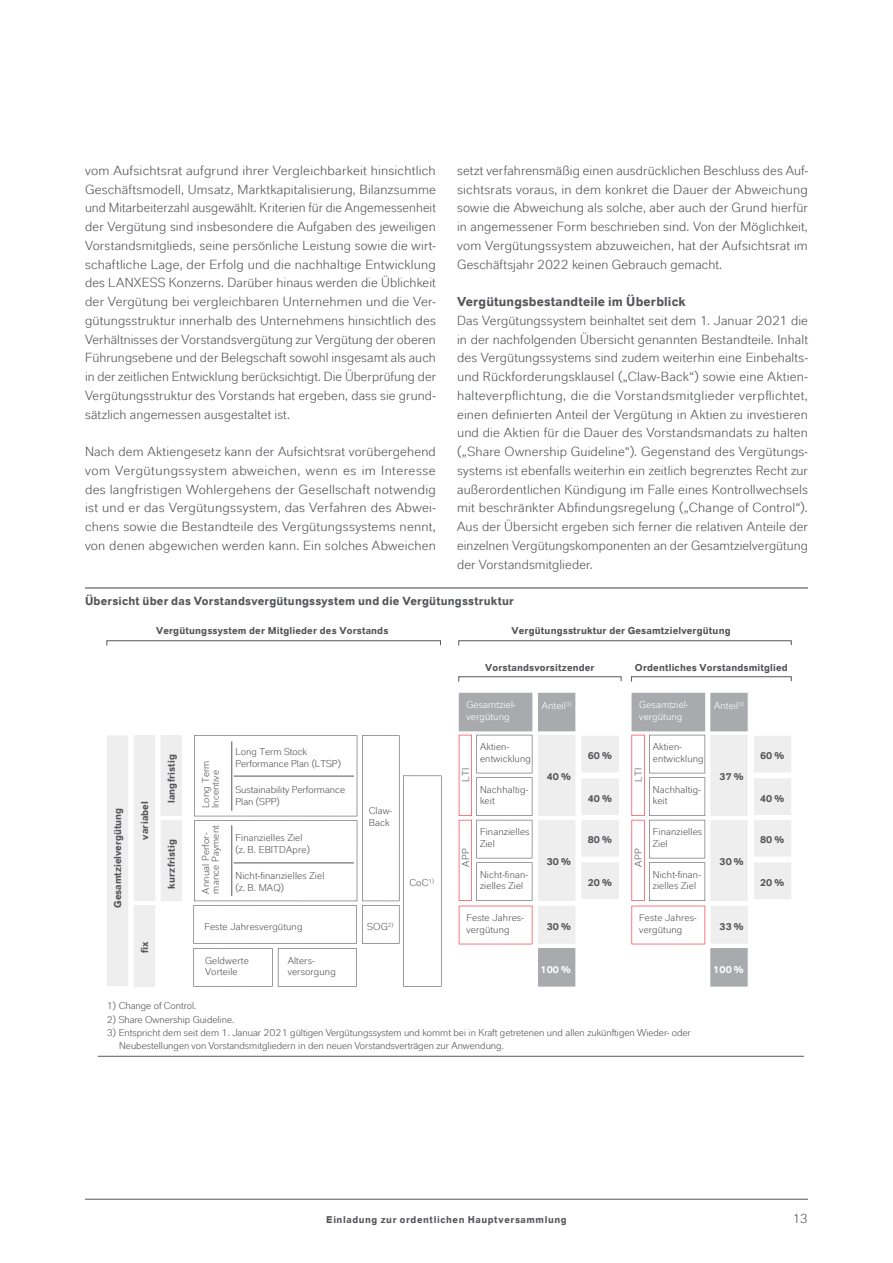
<style>
.page{position:relative;width:893px;height:1263px;background:#fff}
.page>*{position:absolute;margin:0;border:0;box-sizing:border-box;transform-origin:0 0}
.t1{font:13.2px/18.8px "Lanxess";letter-spacing:.01em;color:#54565a;text-align:justify}
.t2{font:700 12.75px "Lanxess";letter-spacing:.015em;color:#54565a}
.t3{font:700 11.7px "Lanxess";letter-spacing:.015em;color:#54565a}
.t4{font:9.9px/11.9px "Lanxess";letter-spacing:.015em;color:#54555a}
.t5{font:9.9px/11.9px "Lanxess";color:#55565a}
.t6{font:700 9.9px "Lanxess";letter-spacing:.015em;color:#55565a}
.t7{font:9.9px/11.9px "Lanxess";letter-spacing:.015em;color:#fff}
.t8{font:700 9.9px "Lanxess";letter-spacing:.015em;color:#fff}
.t9{font:700 9.75px "Lanxess";letter-spacing:.06em;color:#54565a}
</style>
<div class="page">
<hr style="left:85px;top:1199px;width:723px;height:1px;background:#54565a">
<hr style="left:85px;top:587px;width:723px;height:1px;background:#54565a">
<svg style="left:458px;top:640px;width:334px;height:6px"></svg>
<svg style="left:631px;top:676px;width:161px;height:6px"></svg>
<svg style="left:458px;top:676px;width:164px;height:6px"></svg>
<svg style="left:106px;top:640px;width:335px;height:6px"></svg>
<div style="left:107px;top:735px;width:21px;height:251px;background:#eee"></div>
<div style="left:459px;top:693px;width:73px;height:38px;background:#a9aaad"></div>
<svg style="left:459px;top:735px;width:73px;height:209px"></svg>
<div style="left:631px;top:693px;width:74px;height:38px;background:#a9aaad"></div>
<svg style="left:631px;top:735px;width:74px;height:209px"></svg>
<svg style="left:193px;top:735px;width:249px;height:252px"></svg>
<hr style="left:231px;top:741px;width:1px;height:70px;background:#55565a">
<hr style="left:234px;top:776px;width:120px;height:1px;background:#55565a">
<hr style="left:234px;top:863px;width:120px;height:1px;background:#55565a">
<hr style="left:231px;top:825px;width:1px;height:71px;background:#55565a">
<div style="left:538px;top:948px;width:37px;height:39px;background:#a9aaad"></div>
<div style="left:538px;top:906px;width:37px;height:38px;background:#eee"></div>
<div style="left:581px;top:736px;width:38px;height:36px;background:#eee"></div>
<div style="left:581px;top:778px;width:38px;height:37px;background:#eee"></div>
<div style="left:581px;top:820px;width:38px;height:37px;background:#eee"></div>
<div style="left:581px;top:862px;width:38px;height:37px;background:#eee"></div>
<div style="left:538px;top:735px;width:37px;height:81px;background:#eee"></div>
<div style="left:538px;top:820px;width:37px;height:81px;background:#eee"></div>
<div style="left:711px;top:906px;width:37px;height:38px;background:#eee"></div>
<div style="left:710px;top:948px;width:38px;height:39px;background:#a9aaad"></div>
<div style="left:538px;top:693px;width:37px;height:38px;background:#a9aaad"></div>
<div style="left:710px;top:693px;width:38px;height:38px;background:#a9aaad"></div>
<div style="left:754px;top:736px;width:37px;height:36px;background:#eee"></div>
<div style="left:754px;top:778px;width:37px;height:37px;background:#eee"></div>
<div style="left:754px;top:820px;width:37px;height:37px;background:#eee"></div>
<div style="left:754px;top:862px;width:37px;height:37px;background:#eee"></div>
<div style="left:710px;top:735px;width:38px;height:81px;background:#eee"></div>
<div style="left:710px;top:820px;width:38px;height:81px;background:#eee"></div>
<div style="left:134px;top:735px;width:21px;height:166px;background:#eee"></div>
<div style="left:134px;top:905px;width:21px;height:82px;background:#eee"></div>
<div style="left:161px;top:735px;width:21px;height:81px;background:#eee"></div>
<div style="left:161px;top:820px;width:21px;height:81px;background:#eee"></div>
<hr style="left:98px;top:1056px;width:706px;height:1px;background:#55565a">
<p class="t1" style="left:85px;top:160px;width:352px">vom Aufsichtsrat aufgrund ihrer Vergleichbarkeit hinsichtlich Geschäftsmodell, Umsatz, Marktkapitalisierung, Bilanzsumme und Mitarbeiterzahl ausgewählt. Kriterien für die Angemessenheit der Vergütung sind insbesondere die Aufgaben des jeweiligen Vorstandsmitglieds, seine persönliche Leistung sowie die wirt&shy;schaftliche Lage, der Erfolg und die nachhaltige Entwicklung des LANXESS Konzerns. Darüber hinaus werden die Üblichkeit der Vergütung bei vergleichbaren Unternehmen und die Ver&shy;gütungsstruktur innerhalb des Unternehmens hinsichtlich des Verhältnisses der Vorstandsvergütung zur Vergütung der oberen Führungsebene und der Belegschaft sowohl insgesamt als auch in der zeitlichen Entwicklung berücksichtigt. Die Überprüfung der Vergütungsstruktur des Vorstands hat ergeben, dass sie grund&shy;sätzlich angemessen ausgestaltet ist.</p>
<p class="t1" style="left:85px;top:442px;width:352px">Nach dem Aktiengesetz kann der Aufsichtsrat vorübergehend vom Vergütungssystem abweichen, wenn es im Interesse des langfristigen Wohlergehens der Gesellschaft notwendig ist und er das Vergütungssystem, das Verfahren des Abwei&shy;chens sowie die Bestandteile des Vergütungssystems nennt, von denen abgewichen werden kann. Ein solches Abweichen</p>
<p class="t1" style="left:457px;top:160px;width:352px">setzt verfahrensmäßig einen ausdrücklichen Beschluss des Auf&shy;sichtsrats voraus, in dem konkret die Dauer der Abweichung sowie die Abweichung als solche, aber auch der Grund hierfür in angemessener Form beschrieben sind. Von der Möglichkeit, vom Vergütungssystem abzuweichen, hat der Aufsichtsrat im Geschäftsjahr 2022 keinen Gebrauch gemacht.</p>
<p class="t2" style="left:457px;top:293px;width:230px">Vergütungsbestandteile im Überblick</p>
<p class="t1" style="left:457px;top:310px;width:352px">Das Vergütungssystem beinhaltet seit dem 1. Januar 2021 die in der nachfolgenden Übersicht genannten Bestandteile. Inhalt des Vergütungssystems sind zudem weiterhin eine Einbehalts&shy;und Rückforderungsklausel („Claw-Back“) sowie eine Aktien&shy;halteverpflichtung, die die Vorstandsmitglieder verpflichtet, einen definierten Anteil der Vergütung in Aktien zu investieren und die Aktien für die Dauer des Vorstandsmandats zu halten („Share Ownership Guideline“). Gegenstand des Vergütungs&shy;systems ist ebenfalls weiterhin ein zeitlich begrenztes Recht zur außerordentlichen Kündigung im Falle eines Kontrollwechsels mit beschränkter Abfindungsregelung („Change of Control“).<br>Aus der Übersicht ergeben sich ferner die relativen Anteile der einzelnen Vergütungskomponenten an der Gesamtzielvergütung der Vorstandsmitglieder.</p>
<p class="t3" style="left:85px;top:592px;width:430px">Übersicht über das Vorstandsvergütungssystem und die Vergütungsstruktur</p>
<p class="t6" style="left:111px;top:908px;width:102px;rotate:-90deg">Gesamtzielvergütung</p>
<p class="t6" style="left:156px;top:624px;width:234px">Vergütungssystem der Mitglieder des Vorstands</p>
<p class="t6" style="left:512px;top:624px;width:221px">Vergütungsstruktur der Gesamtzielvergütung</p>
<p class="t6" style="left:485px;top:660px;width:111px">Vorstandsvorsitzender</p>
<p class="t6" style="left:635px;top:660px;width:154px">Ordentliches Vorstandsmitglied</p>
<p class="t6" style="left:137px;top:840px;width:40px;rotate:-90deg">variabel</p>
<p class="t6" style="left:164px;top:803px;width:50px;rotate:-90deg">langfristig</p>
<p class="t6" style="left:164px;top:888px;width:51px;rotate:-90deg">kurzfristig</p>
<p class="t6" style="left:137px;top:953px;width:13px;rotate:-90deg">fix</p>
<p class="t7" style="left:466px;top:699px;width:51px">Gesamtziel&shy;vergütung</p>
<p class="t4" style="left:480px;top:741px;width:52px">Aktien&shy;entwicklung</p>
<p class="t4" style="left:480px;top:783px;width:50px">Nachhaltig&shy;keit</p>
<p class="t4" style="left:235px;top:745px;width:107px">Long Term Stock<br>Performance Plan (LTSP)</p>
<p class="t4" style="left:235px;top:784px;width:111px">Sustainability Performance<br>Plan (SPP)</p>
<p class="t4" style="left:235px;top:831px;width:76px">Finanzielles Ziel (z. B. EBITDApre)</p>
<p class="t4" style="left:235px;top:870px;width:90px">Nicht-finanzielles Ziel (z. B. MAQ)</p>
<p class="t4" style="left:200px;top:808px;width:49px;line-height:9.9px;rotate:-90deg">Long Term<br>Incentive</p>
<p class="t4" style="left:459px;top:782px;width:15px;rotate:-90deg">LTI</p>
<p class="t4" style="left:200px;top:894px;width:70px;line-height:9.9px;rotate:-90deg">Annual Perfor&shy;mance Payment</p>
<p class="t5" style="left:369px;top:805px;width:25px">Claw-<br>Back</p>
<p class="t4" style="left:480px;top:826px;width:51px">Finanzielles<br>Ziel</p>
<p class="t4" style="left:480px;top:868px;width:50px">Nicht-finan&shy;zielles Ziel</p>
<p class="t4" style="left:459px;top:867px;width:20px;rotate:-90deg">APP</p>
<p class="t5" style="left:409px;top:876px;width:26px">CoC<sup>1)</sup></p>
<p class="t7" style="left:639px;top:699px;width:51px">Gesamtziel&shy;vergütung</p>
<p class="t4" style="left:653px;top:741px;width:52px">Aktien&shy;entwicklung</p>
<p class="t4" style="left:653px;top:783px;width:50px">Nachhaltig&shy;keit</p>
<p class="t7" style="left:542px;top:699px;width:31px">Anteil<sup>3)</sup></p>
<p class="t7" style="left:714px;top:699px;width:31px">Anteil<sup>3)</sup></p>
<p class="t6" style="left:588px;top:749px;width:26px">60 %</p>
<p class="t6" style="left:588px;top:791px;width:26px">40 %</p>
<p class="t6" style="left:588px;top:833px;width:26px">80 %</p>
<p class="t6" style="left:588px;top:875px;width:26px">20 %</p>
<p class="t4" style="left:632px;top:782px;width:15px;rotate:-90deg">LTI</p>
<p class="t6" style="left:547px;top:770px;width:26px">40 %</p>
<p class="t6" style="left:719px;top:770px;width:26px">37 %</p>
<p class="t4" style="left:653px;top:826px;width:51px">Finanzielles<br>Ziel</p>
<p class="t4" style="left:653px;top:868px;width:50px">Nicht-finan&shy;zielles Ziel</p>
<p class="t4" style="left:632px;top:867px;width:20px;rotate:-90deg">APP</p>
<p class="t6" style="left:547px;top:855px;width:26px">30 %</p>
<p class="t6" style="left:719px;top:855px;width:26px">30 %</p>
<p class="t4" style="left:204px;top:920px;width:100px">Feste Jahresvergütung</p>
<p class="t4" style="left:205px;top:954px;width:45px">Geldwerte<br>Vorteile</p>
<p class="t4" style="left:288px;top:954px;width:50px">Alters&shy;versorgung</p>
<p class="t4" style="left:367px;top:921px;width:28px">SOG<sup>2)</sup></p>
<p class="t4" style="left:466px;top:911px;width:59px">Feste Jahres&shy;vergütung</p>
<p class="t6" style="left:547px;top:920px;width:26px">30 %</p>
<p class="t4" style="left:639px;top:911px;width:59px">Feste Jahres&shy;vergütung</p>
<p class="t6" style="left:719px;top:920px;width:26px">33 %</p>
<p class="t8" style="left:540px;top:962px;width:32px">100 %</p>
<p class="t8" style="left:713px;top:962px;width:32px">100 %</p>
<p class="t6" style="left:760px;top:749px;width:26px">60 %</p>
<p class="t6" style="left:760px;top:791px;width:26px">40 %</p>
<p class="t6" style="left:760px;top:833px;width:26px">80 %</p>
<p class="t6" style="left:760px;top:875px;width:26px">20 %</p>
<p class="t5" style="left:107px;top:1000px;width:91px">1) Change of Control.</p>
<p class="t5" style="left:107px;top:1013px;width:129px">2) Share Ownership Guideline.</p>
<p class="t5" style="left:119px;top:1025px;width:573px;line-height:13.2px;text-indent:-12px">3) Entspricht dem seit dem 1. Januar 2021 gültigen Vergütungssystem und kommt bei in Kraft getretenen und allen zukünftigen Wieder- oder<br>Neubestellungen von Vorstandsmitgliedern in den neuen Vorstandsverträgen zur Anwendung.</p>
<p class="t9" style="left:326px;top:1213px;width:242px">Einladung zur ordentlichen Hauptversammlung</p>
<p class="t1" style="left:792px;top:1208px;width:17px">13</p>
</div>
